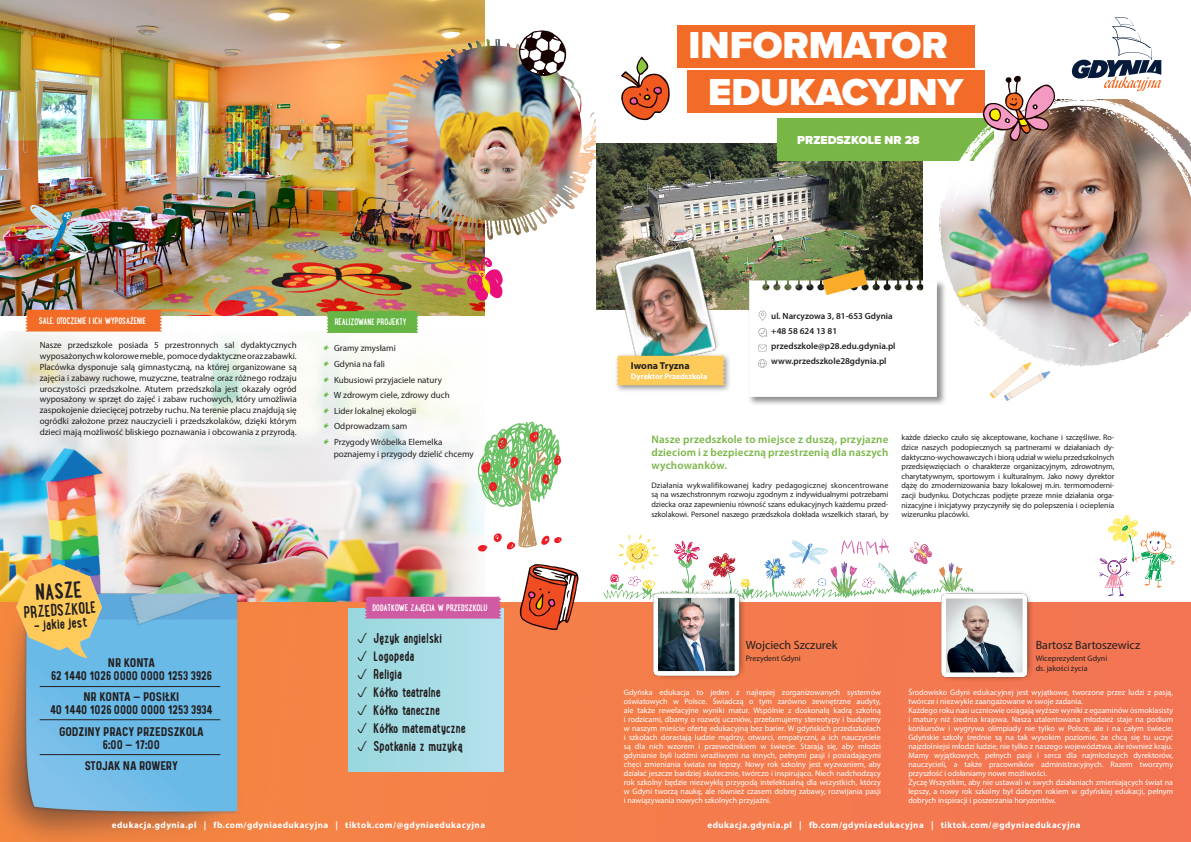
<style>
.page{position:relative;width:1191px;height:842px;background:#fff}
.page>*{position:absolute;margin:0;border:0;box-sizing:border-box;transform-origin:0 0}
.t1{font:900 38.9px "Proxima Nova";color:#fff}
.t2{font:700 24px "Lunch Box";color:#231f20}
.t3{font:700 18px "Lunch Box";color:#231f20}
.t4{font:700 15.7px "Lunch Box";color:#231f20}
.t5{font:700 15px "Lunch Box";color:#231f20}
.t6{font:12px "Myriad Pro";color:#231f20}
.t7{font:900 12px "Proxima Nova";color:#fff}
.t8{font:600 11px/13px "Myriad Pro";letter-spacing:.02em;color:#78b645;text-align:justify}
.t9{font:10px "Prequel";color:#231f20}
.t10{font:700 10px "Lunch Box";color:#fff}
.t11{font:700 10px "Myriad Pro";color:#231f20}
.t12{font:9px/10.8px "Myriad Pro";color:#231f20;text-align:justify}
.t13{font:700 9px "Myriad Pro";letter-spacing:.05em;color:#fff}
.t14{font:600 9px "Myriad Pro";color:#231f20}
.t15{font:8px/9px "Myriad Pro";color:#fff;text-align:justify}
.t16{font:8px/9.6px "Myriad Pro";color:#231f20;text-align:justify}
.t17{font:700 8px "Myriad Pro";color:#fff}
.s1{font-family:"Chinup Buttercup Elements";font-size:13px;color:#67b645}
</style>
<div class="page">
<img style="left:0;top:0;width:485px;height:316px">
<img style="left:369px;top:40px;width:226px;height:199px">
<img style="left:0;top:332px;width:1172px;height:216px">
<img style="left:0;top:548px;width:1191px;height:294px">
<svg style="left:1071px;top:17px;width:90px;height:74px"></svg>
<div style="left:677px;top:26px;width:297px;height:42px;background:#f36c27"></div>
<div style="left:687px;top:70px;width:297px;height:43px;background:#f36c27"></div>
<img style="left:596px;top:144px;width:327px;height:166px">
<div style="left:777px;top:118px;width:216px;height:43px;background:#78b645"></div>
<img style="left:611px;top:242px;width:110px;height:129px">
<hr style="left:40px;top:686px;width:180px;height:1px;background:#231f20">
<hr style="left:40px;top:719px;width:180px;height:1px;background:#231f20">
<hr style="left:40px;top:754px;width:180px;height:1px;background:#231f20">
<div style="left:613px;top:352px;width:118px;height:41px;background:#231f20;opacity:.48"></div>
<div style="left:617px;top:356px;width:108px;height:29px;background:#feca5a"></div>
<div style="left:327px;top:311px;width:91px;height:22px;background:#67b645"></div>
<div style="left:349px;top:609px;width:154px;height:162px;background:linear-gradient(to right,#99d7de,#b4e2ed)"></div>
<div style="left:365px;top:597px;width:136px;height:22px;background:#d15ba2"></div>
<svg style="left:25px;top:310px;width:137px;height:22px;background:#f2702e"></svg>
<div style="left:747px;top:279px;width:199px;height:127px;background:#231f20;opacity:.5"></div>
<svg style="left:16px;top:564px;width:86px;height:94px;background:#dabc72"></svg>
<svg style="left:989px;top:367px;width:61px;height:34px"></svg>
<svg style="left:749px;top:269px;width:188px;height:128px"></svg>
<svg style="left:517px;top:30px;width:50px;height:48px"></svg>
<svg style="left:621px;top:57px;width:49px;height:64px"></svg>
<svg style="left:517px;top:564px;width:64px;height:67px"></svg>
<svg style="left:477px;top:421px;width:85px;height:131px"></svg>
<img style="left:24px;top:202px;width:80px;height:51px">
<svg style="left:464px;top:255px;width:39px;height:48px"></svg>
<img style="left:939px;top:100px;width:252px;height:267px">
<img style="left:643px;top:583px;width:101px;height:103px">
<img style="left:932px;top:583px;width:100px;height:104px">
<svg style="left:982px;top:75px;width:73px;height:66px"></svg>
<svg style="left:358px;top:633px;width:9px;height:10px"></svg>
<svg style="left:358px;top:651px;width:9px;height:10px"></svg>
<svg style="left:358px;top:669px;width:9px;height:10px"></svg>
<svg style="left:358px;top:687px;width:9px;height:10px"></svg>
<svg style="left:358px;top:705px;width:9px;height:10px"></svg>
<svg style="left:358px;top:723px;width:9px;height:10px"></svg>
<svg style="left:358px;top:741px;width:9px;height:10px"></svg>
<p class="t10" style="left:39px;top:314px;width:109px">SALE, OTOCZENIE I ICH WYPOSAŻENIE</p>
<p class="t10" style="left:335px;top:315px;width:73px">REALIZOWANE PROJEKTY</p>
<p class="t12" style="left:40px;top:340px;width:258px">Nasze przedszkole posiada 5 przestronnych sal dydaktycznych wyposażonych w kolorowe meble, pomoce dydaktyczne oraz zabawki.<br>Placówka dysponuje salą gimnastyczną, na której organizowane są zajęcia i zabawy ruchowe, muzyczne, teatralne oraz różnego rodzaju uroczystości przedszkolne. Atutem przedszkola jest okazały ogród wyposażony w sprzęt do zajęć i zabaw ruchowych, który umożliwia zaspokojenie dziecięcej potrzeby ruchu. Na terenie placu znajdują się ogródki założone przez nauczycieli i przedszkolaków, dzięki którym dzieci mają możliwość bliskiego poznawania i obcowania z przyrodą.</p>
<p class="t12" style="left:323px;top:343px;width:74px"><span class="s1">}</span> Gramy zmysłami</p>
<p class="t12" style="left:323px;top:358px;width:64px"><span class="s1">}</span> Gdynia na fali</p>
<p class="t12" style="left:323px;top:374px;width:121px"><span class="s1">}</span> Kubusiowi przyjaciele natury</p>
<p class="t12" style="left:323px;top:390px;width:128px"><span class="s1">}</span> W zdrowym ciele, zdrowy duch</p>
<p class="t12" style="left:323px;top:405px;width:95px"><span class="s1">}</span> Lider lokalnej ekologii</p>
<p class="t12" style="left:323px;top:421px;width:86px"><span class="s1">}</span> Odprowadzam sam</p>
<p class="t12" style="left:323px;top:436px;width:121px"><span class="s1">}</span> Przygody Wróbelka Elemelka</p>
<p class="t12" style="left:334px;top:448px;width:141px">poznajemy i przygody dzielić chcemy</p>
<p class="t2" style="left:34px;top:576px;width:48px;rotate:-4deg">NASZE</p>
<p class="t3" style="left:23px;top:600px;width:75px;rotate:-4deg">PRZEDSZKOLE</p>
<p class="t4" style="left:33px;top:615px;width:55px;rotate:-4deg">- jakie jest</p>
<p class="t9" style="left:108px;top:655px;width:49px">NR KONTA</p>
<p class="t9" style="left:51px;top:668px;width:162px">62 1440 1026 0000 0000 1253 3926</p>
<p class="t9" style="left:83px;top:690px;width:97px">NR KONTA – POSIŁKI</p>
<p class="t9" style="left:50px;top:703px;width:164px">40 1440 1026 0000 0000 1253 3934</p>
<p class="t9" style="left:59px;top:724px;width:146px">GODZINY PRACY PRZEDSZKOLA</p>
<p class="t9" style="left:103px;top:737px;width:58px">6:00 – 17:00</p>
<p class="t9" style="left:85px;top:759px;width:95px">STOJAK NA ROWERY</p>
<p class="t10" style="left:372px;top:601px;width:117px">DODATKOWE ZAJĘCIA W PRZEDSZKOLU</p>
<p class="t5" style="left:373px;top:628px;width:70px">Język angielski</p>
<p class="t5" style="left:373px;top:646px;width:43px">Logopeda</p>
<p class="t5" style="left:373px;top:664px;width:30px">Religia</p>
<p class="t5" style="left:373px;top:682px;width:69px">Kółko teatralne</p>
<p class="t5" style="left:373px;top:700px;width:68px">Kółko taneczne</p>
<p class="t5" style="left:373px;top:718px;width:94px">Kółko matematyczne</p>
<p class="t5" style="left:373px;top:736px;width:91px">Spotkania z muzyką</p>
<p class="t1" style="left:688px;top:16px;width:261px">INFORMATOR</p>
<p class="t1" style="left:708px;top:63px;width:256px">EDUKACYJNY</p>
<p class="t7" style="left:797px;top:131px;width:124px">PRZEDSZKOLE NR 28</p>
<p class="t11" style="left:631px;top:359px;width:60px">Iwona Tryzna</p>
<p class="t17" style="left:631px;top:371px;width:78px">Dyrektor Przedszkola</p>
<p class="t14" style="left:771px;top:311px;width:123px">ul. Narcyzowa 3, 81-653 Gdynia</p>
<p class="t14" style="left:771px;top:326px;width:67px">+48 58 624 13 81</p>
<p class="t14" style="left:771px;top:341px;width:126px">przedszkole@p28.edu.gdynia.pl</p>
<p class="t14" style="left:771px;top:356px;width:117px">www.przedszkole28gdynia.pl</p>
<p class="t8" style="left:651px;top:432px;width:238px">Nasze przedszkole to miejsce z duszą, przyjazne dzieciom i z bezpieczną przestrzenią dla naszych wychowanków.</p>
<p class="t16" style="left:651px;top:480px;width:238px">Działania wykwalifikowanej kadry pedagogicznej skoncentrowane są na wszechstronnym rozwoju zgodnym z indywidualnymi potrzebami dziecka oraz zapewnieniu równość szans edukacyjnych każdemu przed&shy;szkolakowi. Personel naszego przedszkola dokłada wszelkich starań, by</p>
<p class="t16" style="left:901px;top:433px;width:214px">każde dziecko czuło się akceptowane, kochane i szczęśliwe. Ro&shy;dzice naszych podopiecznych są partnerami w działaniach dy&shy;daktyczno-wychowawczych i biorą udział w wielu przedszkolnych przedsięwzięciach o charakterze organizacyjnym, zdrowotnym, charytatywnym, sportowym i kulturalnym. Jako nowy dyrektor dążę do zmodernizowania bazy lokalowej m.in. termomoderni&shy;zacji budynku. Dotychczas podjęte przeze mnie działania orga&shy;nizacyjne i inicjatywy przyczyniły się do polepszenia i ocieplenia wizerunku placówki.</p>
<p class="t6" style="left:746px;top:637px;width:93px">Wojciech Szczurek</p>
<p class="t16" style="left:746px;top:654px;width:57px">Prezydent Gdyni</p>
<p class="t6" style="left:1035px;top:637px;width:106px">Bartosz Bartoszewicz</p>
<p class="t16" style="left:1035px;top:654px;width:73px">Wiceprezydent Gdyni</p>
<p class="t16" style="left:1035px;top:663px;width:53px">ds. jakości życia</p>
<p class="t15" style="left:624px;top:688px;width:258px">Gdyńska edukacja to jeden z najlepiej zorganizowanych systemów oświatowych w Polsce. Świadczą o tym zarówno zewnętrzne audyty, ale także rewelacyjne wyniki matur. Wspólnie z doskonałą kadrą szkolną i rodzicami, dbamy o rozwój uczniów, przełamujemy stereotypy i budujemy w naszym mieście ofertę edukacyjną bez barier. W gdyńskich przedszkolach i szkołach dorastają ludzie mądrzy, otwarci, empatyczni, a ich nauczyciele są dla nich wzorem i przewodnikiem w świecie. Starają się, aby młodzi gdynianie byli ludźmi wrażliwymi na innych, pełnymi pasji i posiadającymi chęci zmieniania świata na lepszy. Nowy rok szkolny jest wyzwaniem, aby działać jeszcze bardziej skutecznie, twórczo i inspirująco. Niech nadchodzący rok szkolny będzie niezwykłą przygodą intelektualną dla wszystkich, którzy w Gdyni tworzą naukę, ale również czasem dobrej zabawy, rozwijania pasji i nawiązywania nowych szkolnych przyjaźni.</p>
<p class="t15" style="left:908px;top:688px;width:266px">Środowisko Gdyni edukacyjnej jest wyjątkowe, tworzone przez ludzi z pasją, twórcze i niezwykle zaangażowane w swoje zadania.</p>
<p class="t15" style="left:908px;top:706px;width:266px">Każdego roku nasi uczniowie osiągają wyższe wyniki z egzaminów ósmoklasisty i matury niż średnia krajowa. Nasza utalentowana młodzież staje na podium konkursów i wygrywa olimpiady nie tylko w Polsce, ale i na całym świecie.<br>Gdyńskie szkoły średnie są na tak wysokim poziomie, że chcą się tu uczyć najzdolniejsi młodzi ludzie, nie tylko z naszego województwa, ale również kraju.</p>
<p class="t15" style="left:908px;top:751px;width:266px">Mamy wyjątkowych, pełnych pasji i serca dla najmłodszych dyrektorów, nauczycieli, a także pracowników administracyjnych. Razem tworzymy przyszłość i odsłaniamy nowe możliwości.</p>
<p class="t15" style="left:908px;top:778px;width:266px">Życzę Wszystkim, aby nie ustawali w swych działaniach zmieniających świat na lepszy, a nowy rok szkolny był dobrym rokiem w gdyńskiej edukacji, pełnym dobrych inspiracji i poszerzania horyzontów.</p>
<p class="t13" style="left:112px;top:819px;width:374px">edukacja.gdynia.pl | fb.com/gdyniaedukacyjna | tiktok.com/@gdyniaedukacyjna</p>
<p class="t13" style="left:707px;top:819px;width:374px">edukacja.gdynia.pl | fb.com/gdyniaedukacyjna | tiktok.com/@gdyniaedukacyjna</p>
</div>
